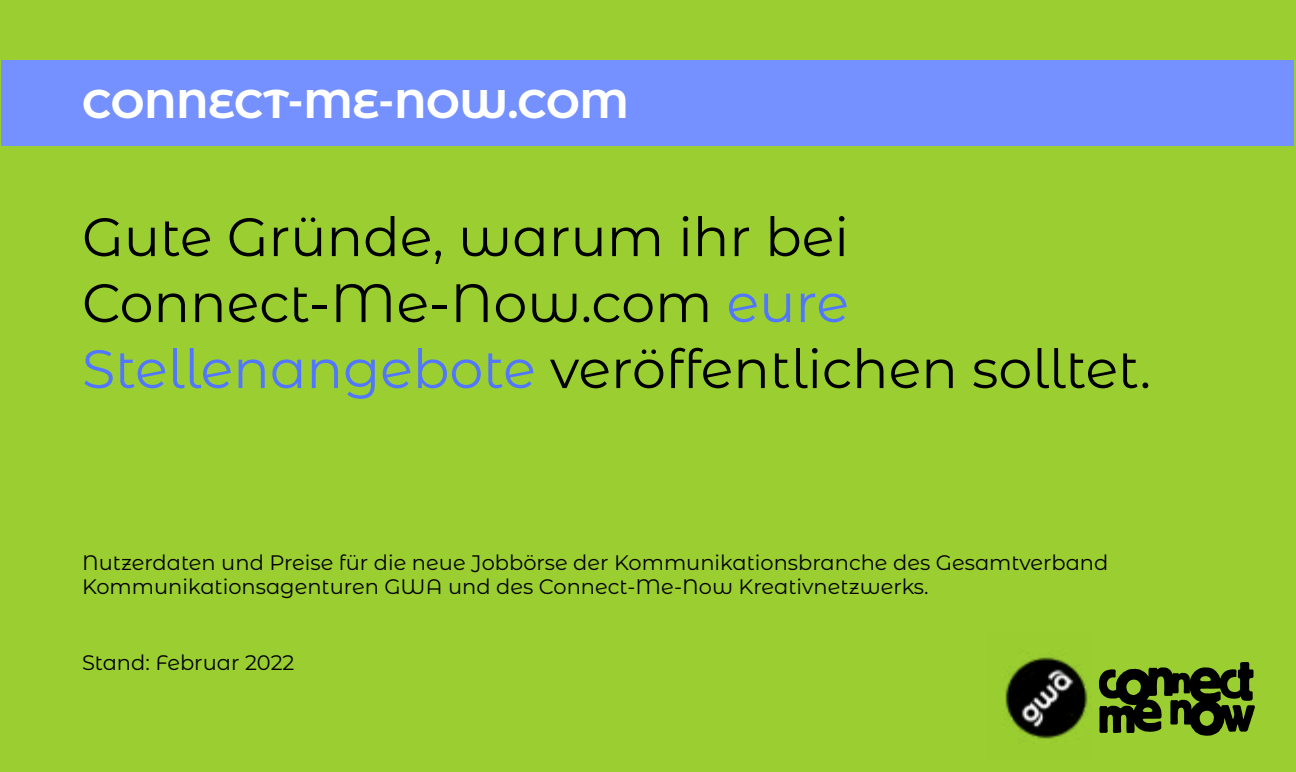
<style>
.page{position:relative;width:1296px;height:772px;background:#9ace31}
.page>*{position:absolute;margin:0;border:0;box-sizing:border-box;transform-origin:0 0}
.t1{font:54px/66px "Montserrat Alternates";color:#000}
.t2{font:700 40px "Montserrat Alternates";color:#fff}
.t3{font:21px/24px "Montserrat Alternates";color:#000}
.s1{color:#5176ff}
</style>
<div class="page">
<svg style="left:1099px;top:662px;width:156px;height:74px"></svg>
<img style="left:1005px;top:657px;width:83px;height:82px">
<div style="left:2px;top:60px;width:1292px;height:86px;background:#7491ff"></div>
<h2 class="t2" style="left:82px;top:75px;width:548px">CONNECT-ME-NOW.COM</h2>
<h1 class="t1" style="left:82px;top:202px;width:1071px">Gute Gründe, warum ihr bei<br>Connect-Me-Now.com <span class="s1">eure<br>Stellenangebote</span> veröffentlichen solltet.</h1>
<p class="t3" style="left:82px;top:550px;width:1028px">Nutzerdaten und Preise für die neue Jobbörse der Kommunikationsbranche des Gesamtverband<br>Kommunikationsagenturen GWA und des Connect-Me-Now Kreativnetzwerks.</p>
<p class="t3" style="left:82px;top:650px;width:214px">Stand: Februar 2022</p>
</div>
